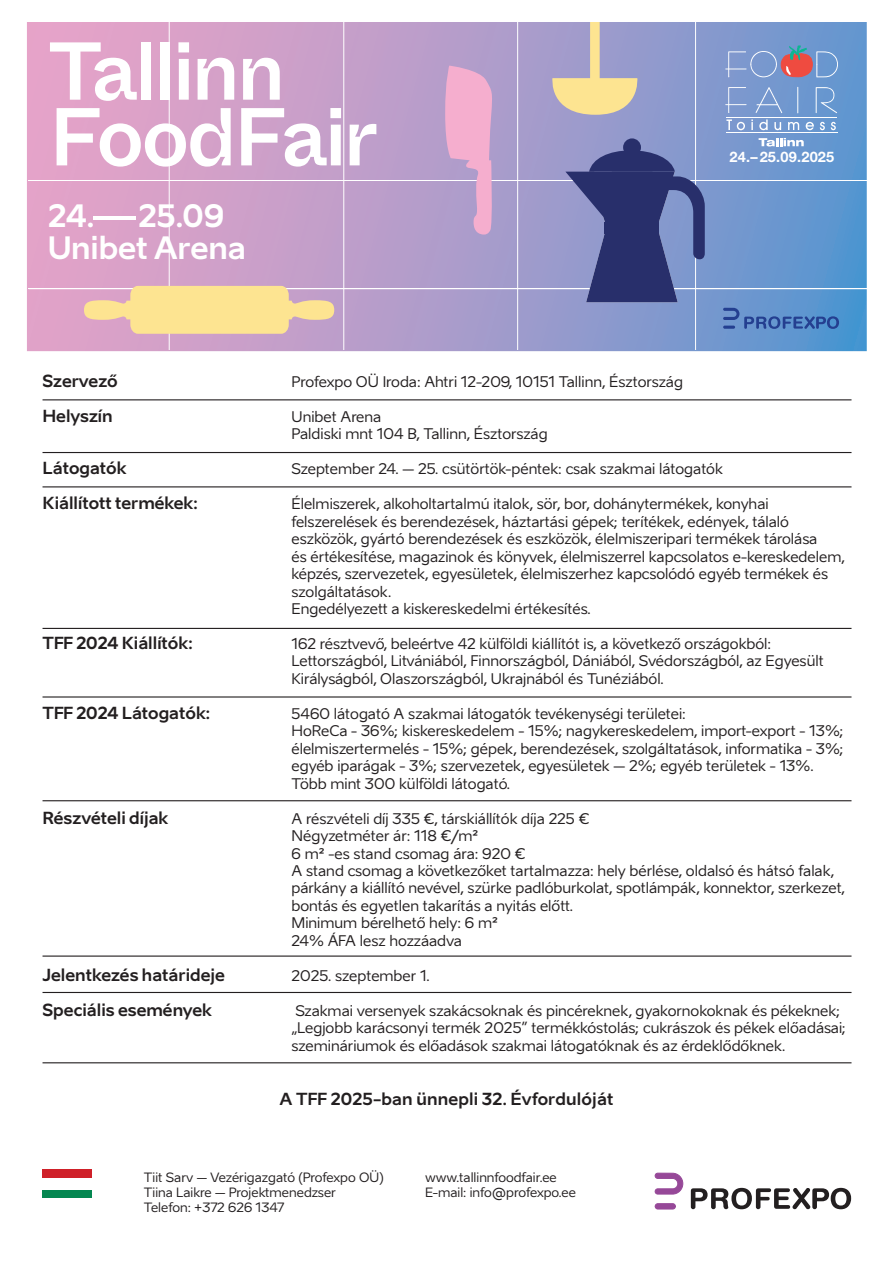
<style>
.page{position:relative;width:893px;height:1263px;background:#fff}
.page>*{position:absolute;margin:0;border:0;box-sizing:border-box;transform-origin:0 0}
.t1{font:500 81.9px/65.7px "Whyte Inktrap";letter-spacing:-.04em;color:#fff}
.t2{font:700 30.6px/32.8px "Aino";letter-spacing:-.005em;color:#fff}
.t3{font:700 16.5px "Aino";color:#231f20}
.t4{font:14.55px/17.4px "Aino";color:#231f20}
.t5{font:700 14.55px "Helvetica Neue";letter-spacing:.015em;color:#fff}
.t6{font:12.75px/15.3px "Aino";color:#231f20}
</style>
<div class="page">
<svg style="left:655px;top:1173px;width:28px;height:21px"></svg>
<div style="left:655px;top:1204px;width:20px;height:5px;background:#964898;border-radius:3px"></div>
<div style="left:655px;top:1203px;width:20px;height:6px;border:1px solid #964898;border-radius:3px"></div>
<svg style="left:691px;top:1188px;width:160px;height:21px"></svg>
<svg style="left:27px;top:22px;width:840px;height:329px;background:#ae9dca"></svg>
<hr style="left:29px;top:289px;width:838px;height:1px;background:#fff">
<hr style="left:29px;top:180px;width:838px;height:1px;background:#fff">
<hr style="left:517px;top:22px;width:1px;height:328px;background:#fff">
<hr style="left:695px;top:22px;width:1px;height:328px;background:#fff">
<hr style="left:343px;top:22px;width:1px;height:328px;background:#fff">
<hr style="left:169px;top:22px;width:1px;height:328px;background:#fff">
<svg style="left:445px;top:66px;width:48px;height:169px;background:#daa7cc"></svg>
<svg style="left:84px;top:286px;width:250px;height:48px;background:#f1d49f"></svg>
<svg style="left:548px;top:22px;width:93px;height:93px;background:#bfb5b6"></svg>
<svg style="left:759px;top:138px;width:45px;height:8px"></svg>
<hr style="left:726px;top:132px;width:111px;height:1px;background:#fff">
<hr style="left:726px;top:118px;width:111px;height:1px;background:#fff">
<svg style="left:756px;top:87px;width:26px;height:26px"></svg>
<svg style="left:816px;top:87px;width:21px;height:26px"></svg>
<svg style="left:725px;top:45px;width:113px;height:32px;background:#8e92b8"></svg>
<svg style="left:726px;top:119px;width:19px;height:11px"></svg>
<svg style="left:751px;top:119px;width:2px;height:11px"></svg>
<svg style="left:759px;top:119px;width:9px;height:11px"></svg>
<svg style="left:774px;top:122px;width:7px;height:8px"></svg>
<svg style="left:788px;top:122px;width:11px;height:8px"></svg>
<svg style="left:806px;top:122px;width:8px;height:8px"></svg>
<svg style="left:820px;top:122px;width:5px;height:8px"></svg>
<svg style="left:831px;top:122px;width:5px;height:8px"></svg>
<svg style="left:725px;top:87px;width:21px;height:26px"></svg>
<svg style="left:797px;top:87px;width:1px;height:26px"></svg>
<div style="left:623px;top:138px;width:18px;height:18px;background:#282f6b;border-radius:50%"></div>
<svg style="left:565px;top:150px;width:140px;height:152px;background:#555e96"></svg>
<div style="left:605px;top:222px;width:54px;height:11px;background:#282f6b"></div>
<svg style="left:723px;top:308px;width:116px;height:21px;background:#4f7cbc"></svg>
<hr style="left:43px;top:399px;width:808px;height:1px;background:#231f20">
<hr style="left:43px;top:452px;width:808px;height:1px;background:#231f20">
<hr style="left:43px;top:486px;width:808px;height:1px;background:#231f20">
<hr style="left:43px;top:628px;width:808px;height:1px;background:#231f20">
<hr style="left:43px;top:696px;width:808px;height:1px;background:#231f20">
<hr style="left:43px;top:800px;width:808px;height:1px;background:#231f20">
<hr style="left:43px;top:955px;width:808px;height:2px;background:#231f20">
<hr style="left:43px;top:992px;width:808px;height:1px;background:#231f20">
<hr style="left:43px;top:1062px;width:808px;height:1px;background:#231f20">
<div style="left:43px;top:1189px;width:49px;height:8px;background:#058751"></div>
<div style="left:43px;top:1169px;width:49px;height:9px;background:#cf2029"></div>
<h1 class="t1" style="left:49px;top:34px;width:330px">Tallinn<br>FoodFair</h1>
<h2 class="t2" style="left:48px;top:198px;width:199px">24.–25.09<br>Unibet Arena</h2>
<p class="t5" style="left:730px;top:148px;width:106px">24.–25.09.2025</p>
<p class="t3" style="left:43px;top:370px;width:77px">Szervező</p>
<p class="t4" style="left:292px;top:373px;width:393px">Profexpo OÜ Iroda: Ahtri 12-209, 10151 Tallinn, Észtország</p>
<p class="t3" style="left:43px;top:405px;width:72px">Helyszín</p>
<p class="t4" style="left:292px;top:408px;width:91px">Unibet Arena</p>
<p class="t4" style="left:292px;top:426px;width:258px">Paldiski mnt 104 B, Tallinn, Észtország</p>
<p class="t3" style="left:43px;top:458px;width:86px">Látogatók</p>
<p class="t4" style="left:292px;top:460px;width:433px">Szeptember 24. – 25. csütörtök-péntek: csak szakmai látogatók</p>
<p class="t3" style="left:43px;top:493px;width:157px">Kiállított termékek:</p>
<p class="t4" style="left:292px;top:495px;width:555px">Élelmiszerek, alkoholtartalmú italok, sör, bor, dohánytermékek, konyhai felszerelések és berendezések, háztartási gépek; terítékek, edények, tálaló eszközök, gyártó berendezések és eszközök, élelmiszeripari termékek tárolása<br>és értékesítése, magazinok és könyvek, élelmiszerrel kapcsolatos e-kereskedelem, képzés, szervezetek, egyesületek, élelmiszerhez kapcsolódó egyéb termékek és szolgáltatások.</p>
<p class="t4" style="left:292px;top:600px;width:301px">Engedélyezett a kiskereskedelmi értékesítés.</p>
<p class="t3" style="left:43px;top:632px;width:152px">TFF 2024 Kiállítók:</p>
<p class="t4" style="left:292px;top:635px;width:534px">162 résztvevő, beleértve 42 külföldi kiállítót is, a következő országokból:<br>Lettországból, Litvániából, Finnországból, Dániából, Svédországból, az Egyesült<br>Királyságból, Olaszországból, Ukrajnából és Tunéziából.</p>
<p class="t3" style="left:43px;top:702px;width:169px">TFF 2024 Látogatók:</p>
<p class="t4" style="left:292px;top:705px;width:554px">5460 látogató A szakmai látogatók tevékenységi területei:<br>HoReCa - 36%; kiskereskedelem - 15%; nagykereskedelem, import-export - 13%; élelmiszertermelés - 15%; gépek, berendezések, szolgáltatások, informatika - 3%; egyéb iparágak - 3%; szervezetek, egyesületek – 2%; egyéb területek - 13%.</p>
<p class="t4" style="left:292px;top:775px;width:220px">Több mint 300 külföldi látogató.</p>
<p class="t3" style="left:43px;top:807px;width:127px">Részvételi díjak</p>
<p class="t4" style="left:292px;top:810px;width:299px">A részvételi díj 335 €, társkiállítók díja 225 €</p>
<p class="t4" style="left:292px;top:827px;width:188px">Négyzetméter ár: 118 €/m²</p>
<p class="t4" style="left:292px;top:845px;width:235px">6 m² -es stand csomag ára: 920 €</p>
<p class="t4" style="left:292px;top:862px;width:555px">A stand csomag a következőket tartalmazza: hely bérlése, oldalsó és hátsó falak, párkány a kiállító nevével, szürke padlóburkolat, spotlámpák, konnektor, szerkezet, bontás és egyetlen takarítás a nyitás előtt.</p>
<p class="t4" style="left:292px;top:914px;width:208px">Minimum bérelhető hely: 6 m²</p>
<p class="t4" style="left:292px;top:932px;width:172px">24% ÁFA lesz hozzáadva</p>
<p class="t3" style="left:43px;top:964px;width:184px">Jelentkezés határideje</p>
<p class="t4" style="left:292px;top:967px;width:140px">2025. szeptember 1.</p>
<p class="t3" style="left:43px;top:999px;width:171px">Speciális események</p>
<p class="t4" style="left:292px;top:1002px;width:556px">Szakmai versenyek szakácsoknak és pincéreknek, gyakornokoknak és pékeknek; „Legjobb karácsonyi termék 2025” termékkóstolás; cukrászok és pékek előadásai; szemináriumok és előadások szakmai látogatóknak és az érdeklődőknek.</p>
<p class="t3" style="left:279px;top:1088px;width:335px">A TFF 2025-ban ünnepli 32. Évfordulóját</p>
<p class="t6" style="left:144px;top:1169px;width:241px">Tiit Sarv – Vezérigazgató (Profexpo OÜ)<br>Tiina Laikre – Projektmenedzser</p>
<p class="t6" style="left:144px;top:1200px;width:142px">Telefon: +372 626 1347</p>
<p class="t6" style="left:425px;top:1169px;width:133px">www.tallinnfoodfair.ee</p>
<p class="t6" style="left:425px;top:1185px;width:152px">E-mail: info@profexpo.ee</p>
</div>
